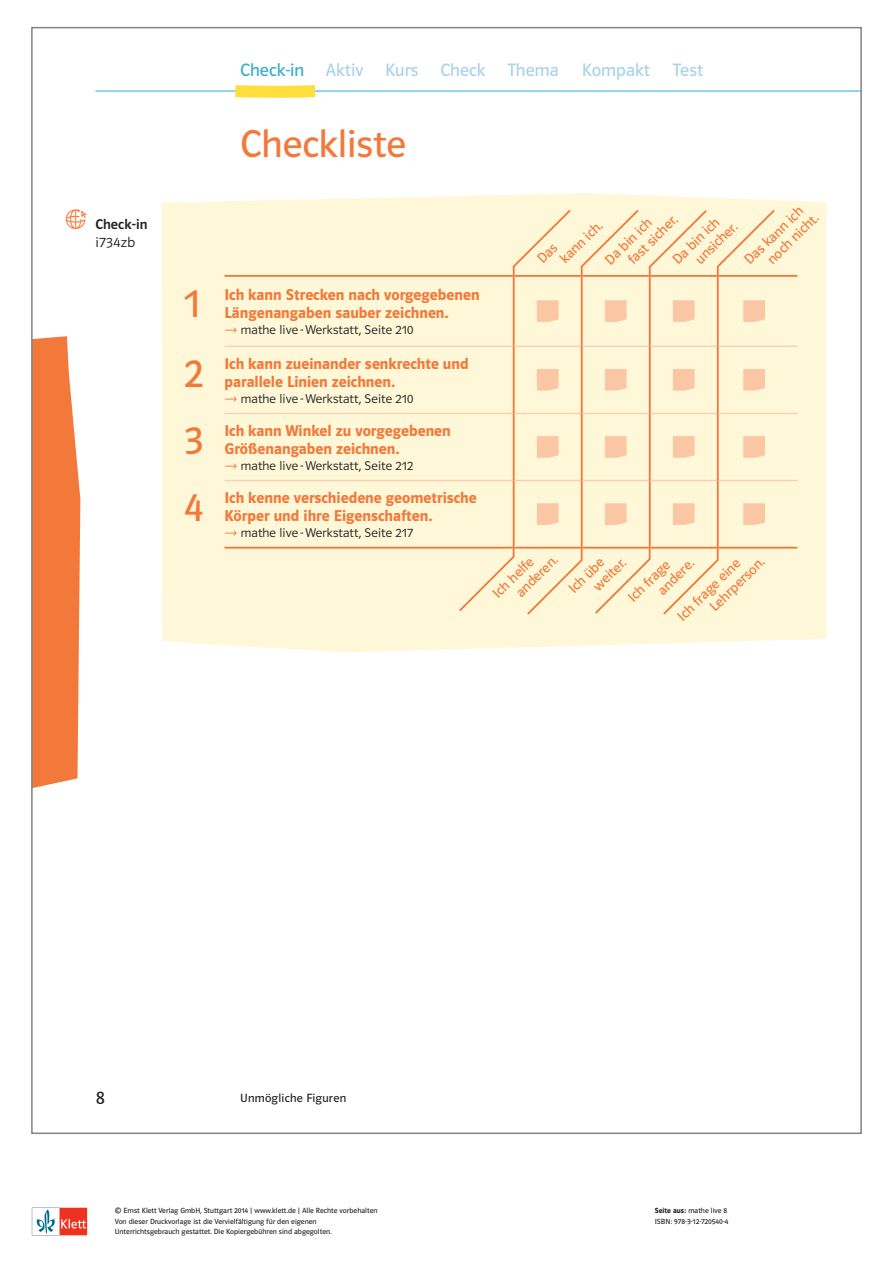
<style>
.page{position:relative;width:893px;height:1263px;background:#fff}
.page>*{position:absolute;margin:0;border:0;box-sizing:border-box;transform-origin:0 0}
.t1{font:39px "Polo MA11 K Buch";color:#f3793b}
.t2{font:18px "Polo MA11 K Buch";color:#a8d4e8}
.t3{font:18px "Polo MA11 K Buch";color:#231f20}
.t4{font:15.75px/18px "Polo MA11 K Hfett";color:#f3793b}
.t5{font:14.25px/15.6px "Polo MA11 K Buch";color:#f3793b}
.t6{font:14.25px "Polo ST11 K Krftg";letter-spacing:.01em;color:#231f20}
.t7{font:14.25px "Polo ST11 K Leicht";letter-spacing:.025em;color:#231f20}
.t8{font:12.75px "Polo ST11 K Leicht";letter-spacing:.01em;color:#231f20}
.t9{font:12px "Polo MA11 K Buch";letter-spacing:.02em;color:#231f20}
.t10{font:7.5px/10.1px "Polo ST11 K Buch";color:#231f20}
.s1{color:#36acd2}
.s2{font-family:"Polo ST11 K Hfett"}
</style>
<div class="page">
<svg style="left:32px;top:1208px;width:55px;height:27px"></svg>
<div style="left:162px;top:193px;width:664px;height:459px;background:#fef8d9"></div>
<hr style="left:651px;top:413px;width:66px;height:1px;background:#fcceb1">
<hr style="left:515px;top:413px;width:66px;height:1px;background:#fcceb1">
<hr style="left:225px;top:275px;width:288px;height:2px;background:#f3793b">
<hr style="left:513px;top:275px;width:2px;height:71px;background:#f3793b">
<hr style="left:515px;top:275px;width:66px;height:2px;background:#f3793b">
<hr style="left:581px;top:275px;width:2px;height:71px;background:#f3793b">
<hr style="left:583px;top:275px;width:66px;height:2px;background:#f3793b">
<hr style="left:649px;top:275px;width:2px;height:71px;background:#f3793b">
<hr style="left:651px;top:275px;width:66px;height:2px;background:#f3793b">
<hr style="left:717px;top:275px;width:2px;height:71px;background:#f3793b">
<hr style="left:719px;top:275px;width:78px;height:2px;background:#f3793b">
<hr style="left:225px;top:346px;width:288px;height:1px;background:#fcceb1">
<hr style="left:513px;top:346px;width:2px;height:67px;background:#f3793b">
<hr style="left:515px;top:346px;width:66px;height:1px;background:#fcceb1">
<hr style="left:581px;top:346px;width:2px;height:67px;background:#f3793b">
<hr style="left:583px;top:346px;width:66px;height:1px;background:#fcceb1">
<hr style="left:649px;top:346px;width:2px;height:67px;background:#f3793b">
<hr style="left:651px;top:346px;width:66px;height:1px;background:#fcceb1">
<hr style="left:717px;top:346px;width:2px;height:67px;background:#f3793b">
<hr style="left:719px;top:346px;width:78px;height:1px;background:#fcceb1">
<hr style="left:225px;top:413px;width:288px;height:1px;background:#fcceb1">
<hr style="left:513px;top:413px;width:2px;height:67px;background:#f3793b">
<hr style="left:581px;top:413px;width:2px;height:67px;background:#f3793b">
<hr style="left:583px;top:413px;width:66px;height:1px;background:#fcceb1">
<hr style="left:649px;top:413px;width:2px;height:67px;background:#f3793b">
<hr style="left:717px;top:413px;width:2px;height:67px;background:#f3793b">
<hr style="left:719px;top:413px;width:78px;height:1px;background:#fcceb1">
<hr style="left:225px;top:480px;width:288px;height:1px;background:#fcceb1">
<hr style="left:513px;top:480px;width:2px;height:69px;background:#f3793b">
<hr style="left:515px;top:480px;width:66px;height:1px;background:#fcceb1">
<hr style="left:581px;top:480px;width:2px;height:69px;background:#f3793b">
<hr style="left:583px;top:480px;width:66px;height:1px;background:#fcceb1">
<hr style="left:649px;top:480px;width:2px;height:69px;background:#f3793b">
<hr style="left:651px;top:480px;width:66px;height:1px;background:#fcceb1">
<hr style="left:717px;top:480px;width:2px;height:69px;background:#f3793b">
<hr style="left:719px;top:480px;width:78px;height:1px;background:#fcceb1">
<hr style="left:225px;top:547px;width:288px;height:2px;background:#f3793b">
<hr style="left:515px;top:547px;width:66px;height:2px;background:#f3793b">
<hr style="left:583px;top:547px;width:66px;height:2px;background:#f3793b">
<hr style="left:651px;top:547px;width:66px;height:2px;background:#f3793b">
<hr style="left:719px;top:547px;width:78px;height:2px;background:#f3793b">
<svg style="left:537px;top:300px;width:21px;height:22px"></svg>
<svg style="left:605px;top:300px;width:22px;height:22px"></svg>
<svg style="left:673px;top:300px;width:22px;height:22px"></svg>
<svg style="left:743px;top:300px;width:22px;height:22px"></svg>
<svg style="left:537px;top:369px;width:21px;height:22px"></svg>
<svg style="left:605px;top:369px;width:22px;height:22px"></svg>
<svg style="left:673px;top:369px;width:22px;height:22px"></svg>
<svg style="left:743px;top:369px;width:22px;height:22px"></svg>
<svg style="left:537px;top:436px;width:21px;height:22px"></svg>
<svg style="left:605px;top:436px;width:22px;height:22px"></svg>
<svg style="left:673px;top:436px;width:22px;height:22px"></svg>
<svg style="left:743px;top:436px;width:22px;height:22px"></svg>
<svg style="left:537px;top:503px;width:21px;height:22px"></svg>
<svg style="left:605px;top:503px;width:22px;height:22px"></svg>
<svg style="left:673px;top:503px;width:22px;height:22px"></svg>
<svg style="left:743px;top:503px;width:22px;height:22px"></svg>
<svg style="left:580px;top:208px;width:61px;height:69px;background:#fdefce"></svg>
<svg style="left:648px;top:208px;width:61px;height:70px;background:#fdefce"></svg>
<svg style="left:716px;top:208px;width:61px;height:69px;background:#fdefce"></svg>
<svg style="left:512px;top:208px;width:61px;height:69px;background:#fdefce"></svg>
<svg style="left:661px;top:546px;width:59px;height:70px;background:#fdefce"></svg>
<svg style="left:593px;top:546px;width:58px;height:70px;background:#fdefce"></svg>
<svg style="left:525px;top:546px;width:58px;height:71px;background:#fdefce"></svg>
<svg style="left:457px;top:546px;width:58px;height:67px;background:#fdefce"></svg>
<svg style="left:34px;top:336px;width:46px;height:452px;background:#f3844b"></svg>
<svg style="left:95px;top:85px;width:764px;height:13px"></svg>
<svg style="left:225px;top:327px;width:12px;height:6px"></svg>
<svg style="left:225px;top:396px;width:12px;height:5px"></svg>
<svg style="left:225px;top:463px;width:12px;height:6px"></svg>
<svg style="left:225px;top:531px;width:12px;height:5px"></svg>
<h2 class="t2" style="left:240px;top:61px;width:320px"><span class="s1">Check-in</span> Aktiv Kurs Check Thema</h2>
<h2 class="t2" style="left:582px;top:61px;width:70px">Kompakt</h2>
<h2 class="t2" style="left:673px;top:61px;width:32px">Test</h2>
<h3 class="t6" style="left:95px;top:217px;width:54px">Check-in</h3>
<h3 class="t7" style="left:95px;top:235px;width:41px">i734zb</h3>
<h1 class="t1" style="left:240px;top:123px;width:167px">Checkliste</h1>
<h1 class="t1" style="left:184px;top:283px;width:18px">1</h1>
<h3 class="t4" style="left:225px;top:286px;width:257px">Ich kann Strecken nach vorgegebenen<br>Längenangaben sauber zeichnen.</h3>
<h3 class="t8" style="left:241px;top:323px;width:174px">mathe live -Werkstatt, Seite 210</h3>
<h1 class="t1" style="left:184px;top:353px;width:21px">2</h1>
<h3 class="t4" style="left:225px;top:355px;width:246px">Ich kann zueinander senkrechte und parallele Linien zeichnen.</h3>
<h3 class="t8" style="left:241px;top:392px;width:174px">mathe live -Werkstatt, Seite 210</h3>
<h1 class="t1" style="left:184px;top:420px;width:21px">3</h1>
<h3 class="t4" style="left:225px;top:422px;width:228px">Ich kann Winkel zu vorgegebenen<br>Größenangaben zeichnen.</h3>
<h3 class="t8" style="left:241px;top:459px;width:174px">mathe live -Werkstatt, Seite 212</h3>
<h1 class="t1" style="left:184px;top:487px;width:21px">4</h1>
<h3 class="t4" style="left:225px;top:489px;width:254px">Ich kenne verschiedene geometrische<br>Körper und ihre Eigenschaften.</h3>
<h3 class="t8" style="left:241px;top:526px;width:174px">mathe live -Werkstatt, Seite 217</h3>
<h3 class="t5" style="left:681px;top:244px;width:54px;text-indent:-17px;rotate:-44deg">Da bin ich unsicher.</h3>
<h3 class="t5" style="left:753px;top:245px;width:67px;text-indent:-17px;rotate:-44deg">Das kann ich noch nicht.</h3>
<h3 class="t5" style="left:546px;top:244px;width:55px;text-indent:-17px;rotate:-44deg">Das<br>kann ich.</h3>
<h3 class="t5" style="left:614px;top:245px;width:65px;text-indent:-17px;rotate:-44deg">Da bin ich fast sicher.</h3>
<h3 class="t5" style="left:502px;top:578px;width:54px;text-indent:-17px;rotate:-44deg">Ich helfe anderen.</h3>
<h3 class="t5" style="left:579px;top:571px;width:41px;text-indent:-19px;rotate:-44deg">Ich übe weiter.</h3>
<h3 class="t5" style="left:644px;top:575px;width:46px;text-indent:-27px;rotate:-44deg">Ich frage andere.</h3>
<h3 class="t5" style="left:696px;top:592px;width:72px;text-indent:-30px;rotate:-44deg">Ich frage eine<br>Lehrperson.</h3>
<h2 class="t3" style="left:96px;top:1088px;width:11px">8</h2>
<h3 class="t9" style="left:240px;top:1092px;width:107px">Unmögliche Figuren</h3>
<p class="t10" style="left:115px;top:1206px;width:264px">© Ernst Klett Verlag GmbH, Stuttgart 2014 | www.klett.de | Alle Rechte vorbehalten<br>Von dieser Druckvorlage ist die Vervielfältigung für den eigenen<br>Unterrichtsgebrauch gestattet. Die Kopiergebühren sind abgegolten.</p>
<p class="t10" style="left:655px;top:1206px;width:75px"><span class="s2">Seite aus:</span> mathe live 8<br>ISBN: 978-3-12-720540-4</p>
</div>
